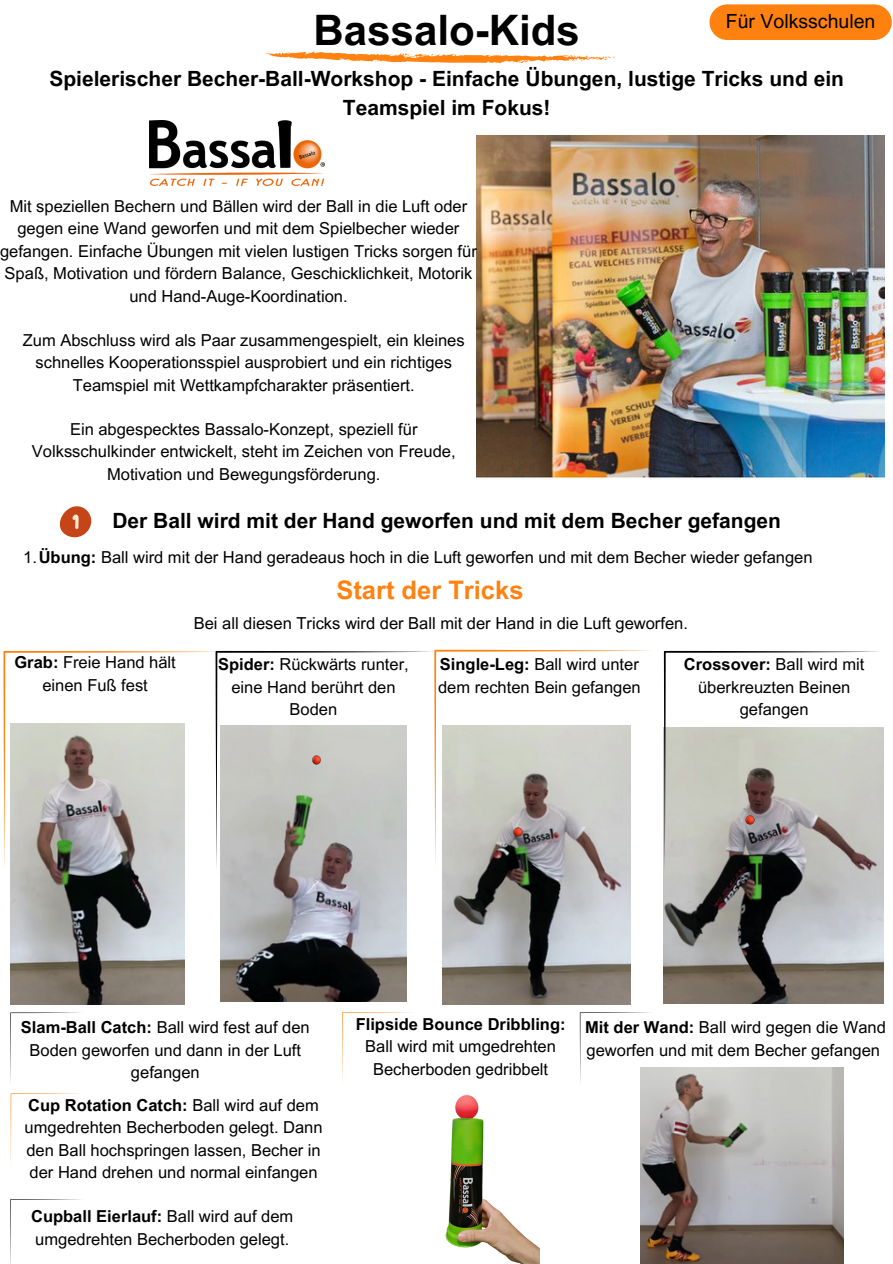
<style>
.page{position:relative;width:893px;height:1264px;background:#fff}
.page>*{position:absolute;margin:0;border:0;box-sizing:border-box;transform-origin:0 0}
.t1{font:700 42px "Arial MT Pro";color:#000}
.t2{font:700 25.5px "Arial MT Pro";color:#ff8210}
.t3{font:700 21px/29.2px "Arial MT Pro";color:#000;text-align:center}
.t4{font:19.5px "Arial MT Pro";color:#000}
.t5{font:16.5px/22.5px "Arial MT Pro";color:#000;text-align:center}
.s1{font-weight:700}
</style>
<div class="page">
<svg style="left:59px;top:506px;width:32px;height:31px"></svg>
<img style="left:10px;top:869px;width:175px;height:135px">
<img style="left:220px;top:869px;width:187px;height:132px">
<img style="left:442px;top:868px;width:188px;height:136px">
<img style="left:663px;top:727px;width:220px;height:276px">
<svg style="left:266px;top:51px;width:352px;height:12px"></svg>
<img style="left:445px;top:1095px;width:94px;height:168px">
<img style="left:640px;top:1067px;width:203px;height:196px">
<svg style="left:3px;top:651px;width:212px;height:218px"></svg>
<svg style="left:215px;top:651px;width:216px;height:218px"></svg>
<svg style="left:434px;top:649px;width:216px;height:219px"></svg>
<svg style="left:664px;top:651px;width:218px;height:218px"></svg>
<svg style="left:10px;top:1012px;width:71px;height:70px"></svg>
<svg style="left:11px;top:1093px;width:70px;height:52px"></svg>
<svg style="left:10px;top:1199px;width:71px;height:64px"></svg>
<svg style="left:342px;top:1012px;width:70px;height:70px"></svg>
<svg style="left:579px;top:1012px;width:74px;height:73px"></svg>
<img style="left:477px;top:135px;width:407px;height:345px">
<div style="left:709px;top:4px;width:182px;height:36px;background:#ff8210;border-radius:18px"></div>
<img style="left:150px;top:120px;width:174px;height:65px">
<img style="left:309px;top:754px;width:16px;height:11px">
<img style="left:510px;top:826px;width:15px;height:11px">
<img style="left:742px;top:814px;width:15px;height:12px">
<p class="t4" style="left:725px;top:14px;width:151px">Für Volksschulen</p>
<p class="t1" style="left:313px;top:15px;width:268px">Bassalo-Kids</p>
<p class="t3" style="left:49px;top:67px;width:796px">Spielerischer Becher-Ball-Workshop - Einfache Übungen, lustige Tricks und ein<br>Teamspiel im Fokus!</p>
<p class="t5" style="left:0;top:197px;width:478px">Mit speziellen Bechern und Bällen wird der Ball in die Luft oder gegen eine Wand geworfen und mit dem Spielbecher wieder gefangen. Einfache Übungen mit vielen lustigen Tricks sorgen für Spaß, Motivation und fördern Balance, Geschicklichkeit, Motorik und Hand-Auge-Koordination.</p>
<p class="t5" style="left:23px;top:331px;width:443px">Zum Abschluss wird als Paar zusammengespielt, ein kleines schnelles Kooperationsspiel ausprobiert und ein richtiges<br>Teamspiel mit Wettkampfcharakter präsentiert.</p>
<p class="t5" style="left:32px;top:420px;width:425px">Ein abgespecktes Bassalo-Konzept, speziell für<br>Volksschulkinder entwickelt, steht im Zeichen von Freude,<br>Motivation und Bewegungsförderung.</p>
<p class="t3" style="left:112px;top:508px;width:670px">Der Ball wird mit der Hand geworfen und mit dem Becher gefangen</p>
<p class="t5" style="left:23px;top:547px;width:790px">1.<span class="s1">Übung:</span> Ball wird mit der Hand geradeaus hoch in die Luft geworfen und mit dem Becher wieder gefangen</p>
<p class="t5" style="left:14px;top:653px;width:163px"><span class="s1">Grab:</span> Freie Hand hält einen Fuß fest</p>
<p class="t2" style="left:336px;top:580px;width:188px">Start der Tricks</p>
<p class="t5" style="left:194px;top:613px;width:495px">Bei all diesen Tricks wird der Ball mit der Hand in die Luft geworfen.</p>
<p class="t5" style="left:218px;top:655px;width:192px"><span class="s1">Spider:</span> Rückwärts runter, eine Hand berührt den<br>Boden</p>
<p class="t5" style="left:438px;top:655px;width:204px;text-align:left"><span class="s1">Single-Leg:</span> Ball wird unter dem rechten Bein gefangen</p>
<p class="t5" style="left:683px;top:655px;width:182px"><span class="s1">Crossover:</span> Ball wird mit überkreuzten Beinen gefangen</p>
<p class="t5" style="left:21px;top:1018px;width:290px"><span class="s1">Slam-Ball Catch:</span> Ball wird fest auf den<br>Boden geworfen und dann in der Luft gefangen</p>
<p class="t5" style="left:25px;top:1095px;width:299px"><span class="s1">Cup Rotation Catch:</span> Ball wird auf dem umgedrehten Becherboden gelegt. Dann den Ball hochspringen lassen, Becher in der Hand drehen und normal einfangen</p>
<p class="t5" style="left:31px;top:1207px;width:264px;text-align:left"><span class="s1">Cupball Eierlauf:</span> Ball wird auf dem umgedrehten Becherboden gelegt.</p>
<p class="t5" style="left:355px;top:1014px;width:211px"><span class="s1">Flipside Bounce Dribbling:<br></span>Ball wird mit umgedrehten<br>Becherboden gedribbelt</p>
<p class="t5" style="left:585px;top:1018px;width:302px;text-align:left"><span class="s1">Mit der Wand:</span> Ball wird gegen die Wand geworfen und mit dem Becher gefangen</p>
</div>
